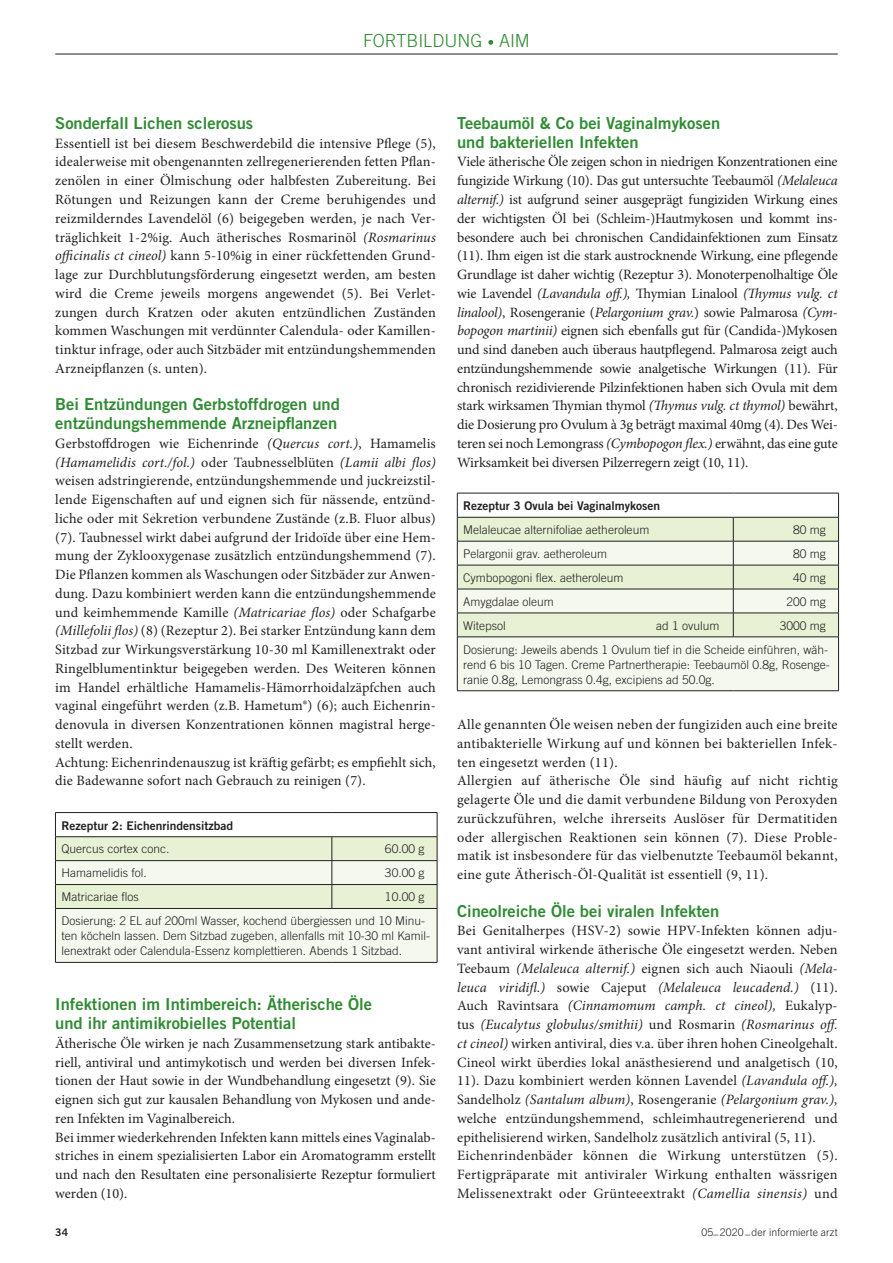
<style>
.page{position:relative;width:893px;height:1263px;background:#fff}
.page>*{position:absolute;margin:0;border:0;box-sizing:border-box;transform-origin:0 0}
.t1{font:300 18px "Trade Gothic LT";color:#318b34}
.t2{font:16.5px/18.8px "Trade Gothic LT Bold Two";color:#318b34}
.t3{font:14.25px/18.8px "Minion Pro";letter-spacing:.01em;color:#231f20}
.t4{font:300 12px/23.9px "Trade Gothic LT";color:#231f20;text-align:right}
.t5{font:12px "Trade Gothic LT Bold Two";color:#231f20}
.t6{font:300 10.5px "Trade Gothic LT";letter-spacing:.01em;color:#231f20}
.t7{font:10.5px "Trade Gothic LT Bold Two";color:#231f20}
.s1{font-style:italic}
</style>
<div class="page">
<hr style="left:55px;top:54px;width:783px;height:1px;background:#231f20">
<hr style="left:55px;top:812px;width:277px;height:1px;background:#231f20">
<hr style="left:332px;top:812px;width:105px;height:1px;background:#231f20">
<svg style="left:55px;top:813px;width:383px;height:149px"></svg>
<hr style="left:55px;top:908px;width:277px;height:1px;background:#231f20">
<hr style="left:55px;top:909px;width:1px;height:53px;background:#231f20">
<hr style="left:332px;top:908px;width:105px;height:1px;background:#231f20">
<hr style="left:437px;top:909px;width:1px;height:53px;background:#231f20">
<hr style="left:55px;top:962px;width:277px;height:1px;background:#231f20">
<hr style="left:332px;top:962px;width:105px;height:1px;background:#231f20">
<div style="left:458px;top:518px;width:380px;height:23px;background:#e7f1d4"></div>
<svg style="left:458px;top:542px;width:380px;height:148px;background:#edf3e2"></svg>
<hr style="left:457px;top:493px;width:276px;height:1px;background:#231f20">
<hr style="left:733px;top:493px;width:106px;height:1px;background:#231f20">
<hr style="left:457px;top:517px;width:276px;height:1px;background:#231f20">
<hr style="left:733px;top:517px;width:106px;height:1px;background:#231f20">
<hr style="left:457px;top:541px;width:276px;height:1px;background:#231f20">
<hr style="left:733px;top:541px;width:106px;height:1px;background:#231f20">
<hr style="left:457px;top:565px;width:276px;height:1px;background:#231f20">
<hr style="left:733px;top:565px;width:106px;height:1px;background:#231f20">
<hr style="left:457px;top:589px;width:276px;height:1px;background:#231f20">
<hr style="left:733px;top:589px;width:106px;height:1px;background:#231f20">
<hr style="left:457px;top:613px;width:276px;height:1px;background:#231f20">
<svg style="left:457px;top:493px;width:1px;height:144px"></svg>
<hr style="left:733px;top:613px;width:106px;height:1px;background:#231f20">
<svg style="left:733px;top:517px;width:1px;height:120px"></svg>
<svg style="left:838px;top:493px;width:1px;height:144px"></svg>
<hr style="left:457px;top:637px;width:276px;height:1px;background:#231f20">
<hr style="left:457px;top:637px;width:1px;height:53px;background:#231f20">
<hr style="left:733px;top:637px;width:106px;height:1px;background:#231f20">
<hr style="left:838px;top:637px;width:1px;height:53px;background:#231f20">
<hr style="left:457px;top:690px;width:276px;height:1px;background:#231f20">
<hr style="left:733px;top:690px;width:106px;height:1px;background:#231f20">
<p class="t1" style="left:363px;top:30px;width:168px">FORTBILDUNG · AIM</p>
<p class="t2" style="left:55px;top:113px;width:200px">Sonderfall Lichen sclerosus</p>
<p class="t3" style="left:55px;top:134px;width:382px;text-align:justify">Essentiell ist bei diesem Beschwerdebild die intensive Pflege (5), idealerweise mit obengenannten zellregenerierenden fetten Pflan&shy;zenölen in einer Ölmischung oder halbfesten Zubereitung. Bei Rötungen und Reizungen kann der Creme beruhigendes und reizmilderndes Lavendelöl (6) beigegeben werden, je nach Ver&shy;träglichkeit 1-2%ig. Auch ätherisches Rosmarinöl <span class="s1">(Rosmarinus officinalis ct cineol)</span> kann 5-10%ig in einer rückfettenden Grund&shy;lage zur Durchblutungsförderung eingesetzt werden, am besten wird die Creme jeweils morgens angewendet (5). Bei Verlet&shy;zungen durch Kratzen oder akuten entzündlichen Zuständen kommen Waschungen mit verdünnter Calendula- oder Kamillen&shy;tinktur infrage, oder auch Sitzbäder mit entzündungshemmenden Arzneipflanzen (s. unten).</p>
<p class="t2" style="left:55px;top:395px;width:286px">Bei Entzündungen Gerbstoffdrogen und entzündungshemmende Arzneipflanzen</p>
<p class="t3" style="left:55px;top:434px;width:382px">Gerbstoffdrogen wie Eichenrinde <span class="s1">(Quercus cort.)</span>, Hamamelis <span class="s1">(Hamamelidis cort./fol.)</span> oder Taubnesselblüten <span class="s1">(Lamii albi flos) </span>weisen adstringierende, entzündungshemmende und juckreizstil&shy;lende Eigenschaften auf und eignen sich für nässende, entzünd&shy;liche oder mit Sekretion verbundene Zustände (z.B. Fluor albus) (7). Taubnessel wirkt dabei aufgrund der Iridoïde über eine Hem&shy;mung der Zyklooxygenase zusätzlich entzündungshemmend (7).<br>Die Pflanzen kommen als Waschungen oder Sitzbäder zur Anwen&shy;dung. Dazu kombiniert werden kann die entzündungshemmende und keimhemmende Kamille <span class="s1">(Matricariae flos)</span> oder Schafgarbe <span class="s1">(Millefolii flos)</span> (8) (Rezeptur 2). Bei starker Entzündung kann dem Sitzbad zur Wirkungsverstärkung 10-30 ml Kamillenextrakt oder Ringelblumentinktur beigegeben werden. Des Weiteren können im Handel erhältliche Hamamelis-Hämorrhoidalzäpfchen auch vaginal eingeführt werden (z.B. Hametum®) (6); auch Eichenrin&shy;denovula in diversen Konzentrationen können magistral herge&shy;stellt werden.<br>Achtung: Eichenrindenauszug ist kräftig gefärbt; es empfiehlt sich, die Badewanne sofort nach Gebrauch zu reinigen (7).</p>
<p class="t5" style="left:61px;top:818px;width:173px">Rezeptur 2: Eichenrindensitzbad</p>
<p class="t4" style="left:61px;top:837px;width:110px">Quercus cortex conc.</p>
<p class="t4" style="left:385px;top:837px;width:41px">60.00 g</p>
<p class="t4" style="left:61px;top:861px;width:87px">Hamamelidis fol.</p>
<p class="t4" style="left:385px;top:861px;width:41px">30.00 g</p>
<p class="t4" style="left:61px;top:885px;width:79px">Matricariae flos</p>
<p class="t4" style="left:61px;top:885px;width:365px">10.00 g<br>Dosierung: 2 EL auf 200ml Wasser, kochend übergiessen und 10 Minu-</p>
<p class="t4" style="left:61px;top:928px;width:370px;line-height:15px;text-align:left">ten köcheln lassen. Dem Sitzbad zugeben, allenfalls mit 10-30 ml Kamil&shy;lenextrakt oder Calendula-Essenz komplettieren. Abends 1 Sitzbad.</p>
<p class="t2" style="left:55px;top:995px;width:318px">Infektionen im Intimbereich: Ätherische Öle und ihr antimikrobielles Potential</p>
<p class="t3" style="left:55px;top:1034px;width:382px">Ätherische Öle wirken je nach Zusammensetzung stark antibakte&shy;riell, antiviral und antimykotisch und werden bei diversen Infek&shy;tionen der Haut sowie in der Wundbehandlung eingesetzt (9). Sie eignen sich gut zur kausalen Behandlung von Mykosen und ande&shy;ren Infekten im Vaginalbereich.<br>Bei immer wiederkehrenden Infekten kann mittels eines Vaginalab&shy;striches in einem spezialisierten Labor ein Aromatogramm erstellt und nach den Resultaten eine personalisierte Rezeptur formuliert werden (10).</p>
<p class="t2" style="left:457px;top:113px;width:265px">Teebaumöl &amp; Co bei Vaginalmykosen und bakteriellen Infekten</p>
<p class="t3" style="left:457px;top:153px;width:382px;text-align:justify">Viele ätherische Öle zeigen schon in niedrigen Konzentrationen eine fungizide Wirkung (10). Das gut untersuchte Teebaumöl <span class="s1">(Melaleuca alternif.)</span> ist aufgrund seiner ausgeprägt fungiziden Wirkung eines der wichtigsten Öl bei (Schleim-)Hautmykosen und kommt ins&shy;besondere auch bei chronischen Candidainfektionen zum Einsatz (11). Ihm eigen ist die stark austrocknende Wirkung, eine pflegende Grundlage ist daher wichtig (Rezeptur 3). Monoterpenolhaltige Öle wie Lavendel <span class="s1">(Lavandula off.),</span> Thymian Linalool <span class="s1">(Thymus vulg. ct linalool)</span>, Rosengeranie (<span class="s1">Pelargonium grav.</span>) sowie Palmarosa <span class="s1">(Cym&shy;bopogon martinii)</span> eignen sich ebenfalls gut für (Candida-)Mykosen und sind daneben auch überaus hautpflegend. Palmarosa zeigt auch entzündungshemmende sowie analgetische Wirkungen (11). Für chronisch rezidivierende Pilzinfektionen haben sich Ovula mit dem stark wirksamen Thymian thymol <span class="s1">(Thymus vulg. ct thymol)</span> bewährt, die Dosierung pro Ovulum à 3g beträgt maximal 40mg (4). Des Wei&shy;teren sei noch Lemongrass <span class="s1">(Cymbopogon flex.)</span> erwähnt, das eine gute Wirksamkeit bei diversen Pilzerregern zeigt (10, 11).</p>
<p class="t5" style="left:463px;top:498px;width:198px">Rezeptur 3 Ovula bei Vaginalmykosen</p>
<p class="t4" style="left:463px;top:518px;width:187px">Melaleucae alternifoliae aetheroleum</p>
<p class="t4" style="left:793px;top:518px;width:34px">80 mg</p>
<p class="t4" style="left:463px;top:541px;width:145px">Pelargonii grav. aetheroleum</p>
<p class="t4" style="left:793px;top:541px;width:34px">80 mg</p>
<p class="t4" style="left:463px;top:565px;width:162px">Cymbopogoni flex. aetheroleum</p>
<p class="t4" style="left:793px;top:565px;width:34px">40 mg</p>
<p class="t4" style="left:463px;top:589px;width:92px">Amygdalae oleum</p>
<p class="t4" style="left:786px;top:589px;width:41px">200 mg</p>
<p class="t4" style="left:463px;top:613px;width:44px">Witepsol</p>
<p class="t4" style="left:656px;top:613px;width:65px">ad 1 ovulum</p>
<p class="t4" style="left:463px;top:613px;width:366px">3000 mg<br>Dosierung: Jeweils abends 1 Ovulum tief in die Scheide einführen, wäh-</p>
<p class="t4" style="left:463px;top:657px;width:368px;line-height:15px;text-align:left">rend 6 bis 10 Tagen. Creme Partnertherapie: Teebaumöl 0.8g, Rosenge&shy;ranie 0.8g, Lemongrass 0.4g, excipiens ad 50.0g.</p>
<p class="t3" style="left:457px;top:715px;width:382px">Alle genannten Öle weisen neben der fungiziden auch eine breite antibakterielle Wirkung auf und können bei bakteriellen Infek&shy;ten eingesetzt werden (11).<br>Allergien auf ätherische Öle sind häufig auf nicht richtig gelagerte Öle und die damit verbundene Bildung von Peroxyden zurückzuführen, welche ihrerseits Auslöser für Dermatitiden oder allergischen Reaktionen sein können (7). Diese Proble&shy;matik ist insbesondere für das vielbenutzte Teebaumöl bekannt, eine gute Ätherisch-Öl-Qualität ist essentiell (9, 11).</p>
<p class="t2" style="left:457px;top:901px;width:264px">Cineolreiche Öle bei viralen Infekten</p>
<p class="t3" style="left:457px;top:921px;width:383px">Bei Genitalherpes (HSV-2) sowie HPV-Infekten können adju&shy;vant antiviral wirkende ätherische Öle eingesetzt werden. Neben Teebaum <span class="s1">(Melaleuca alternif.)</span> eignen sich auch Niaouli <span class="s1">(Mela&shy;leuca viridifl.)</span> sowie Cajeput <span class="s1">(Melaleuca leucadend.)</span> (11).<br>Auch Ravintsara <span class="s1">(Cinnamomum camph. ct cineol),</span> Eukalyp&shy;tus <span class="s1">(Eucalytus globulus/smithii)</span> und Rosmarin <span class="s1">(Rosmarinus off. ct cineol)</span> wirken antiviral, dies v.a. über ihren hohen Cineolgehalt.<br>Cineol wirkt überdies lokal anästhesierend und analgetisch (10, 11). Dazu kombiniert werden können Lavendel <span class="s1">(Lavandula off.), </span>Sandelholz <span class="s1">(Santalum album)</span>, Rosengeranie <span class="s1">(Pelargonium grav.), </span>welche entzündungshemmend, schleimhautregenerierend und epithelisierend wirken, Sandelholz zusätzlich antiviral (5, 11).<br>Eichenrindenbäder können die Wirkung unterstützen (5).<br>Fertigpräparate mit antiviraler Wirkung enthalten wässrigen Melissenextrakt oder Grünteeextrakt <span class="s1">(Camellia sinensis)</span> und</p>
<p class="t7" style="left:55px;top:1225px;width:14px">34</p>
<p class="t6" style="left:701px;top:1226px;width:138px">05_2020_der informierte arzt</p>
</div>
